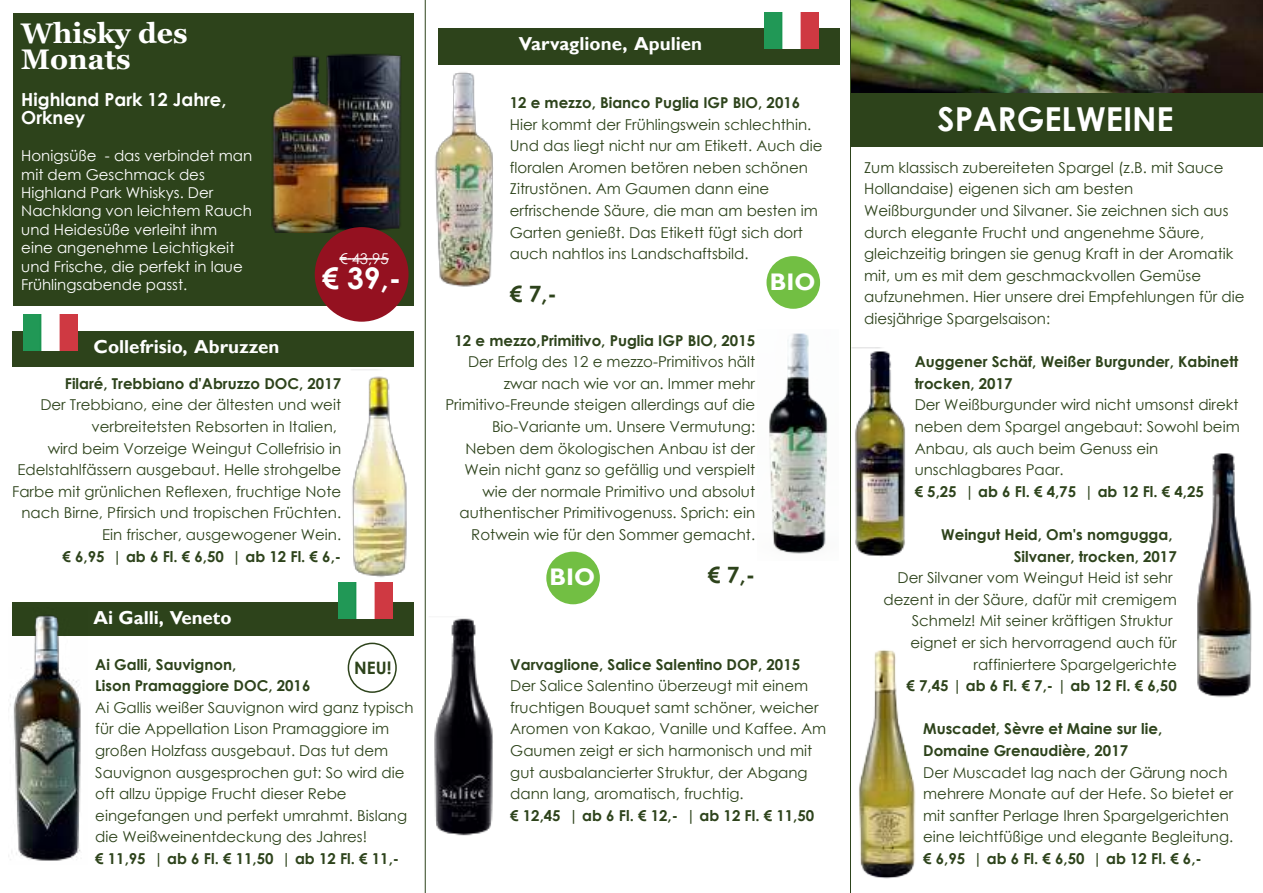
<style>
.page{position:relative;width:1263px;height:893px;background:#fff}
.page>*{position:absolute;margin:0;border:0;box-sizing:border-box;transform-origin:0 0}
.t1{font:700 33px "Century Gothic";color:#fff}
.t2{font:700 29.85px "Century Gothic";color:#fff}
.t3{font:700 28.35px/25.8px "Georgia";color:#fff}
.t4{font:700 24px "Gill Sans";color:#fff}
.t5{font:700 22.5px "Century Gothic";color:#2d431b}
.t6{font:700 18.75px "Gill Sans";color:#fff}
.t7{font:700 18px/18.5px "Century Gothic";color:#fff}
.t8{font:700 17.1px "Century Gothic";color:#2d431b}
.t9{font:15px/21.6px "Century Gothic";color:#2d431b}
.t10{font:700 15px/21.6px "Century Gothic";color:#2d431b}
.t11{font:15px/18.5px "Century Gothic";color:#fff}
.t12{font:14.85px "Century Gothic";color:#fff}
</style>
<div class="page">
<div style="left:13px;top:13px;width:400px;height:293px;background:#2d431b"></div>
<div style="left:13px;top:332px;width:401px;height:35px;background:#2d431b"></div>
<hr style="left:850px;top:0;width:1px;height:893px;background:#2d431b">
<hr style="left:425px;top:0;width:1px;height:893px;background:#2d431b">
<img style="left:23px;top:314px;width:54px;height:36px">
<img style="left:271px;top:54px;width:130px;height:179px">
<div style="left:315px;top:227px;width:93px;height:95px;background:#941120;border-radius:50%"></div>
<svg style="left:339px;top:258px;width:50px;height:2px"></svg>
<img style="left:351px;top:369px;width:56px;height:208px">
<div style="left:438px;top:28px;width:401px;height:37px;background:#2d431b"></div>
<img style="left:435px;top:72px;width:58px;height:215px">
<img style="left:769px;top:333px;width:59px;height:221px">
<img style="left:764px;top:13px;width:54px;height:36px">
<img style="left:851px;top:0;width:412px;height:94px">
<div style="left:850px;top:94px;width:413px;height:53px;background:#2d431b"></div>
<img style="left:852px;top:348px;width:53px;height:209px">
<img style="left:1197px;top:453px;width:55px;height:245px">
<img style="left:858px;top:650px;width:58px;height:229px">
<div style="left:13px;top:602px;width:401px;height:34px;background:#2d431b"></div>
<img style="left:339px;top:583px;width:54px;height:36px">
<img style="left:10px;top:607px;width:71px;height:254px">
<div style="left:348px;top:643px;width:49px;height:50px;border:2px solid #2d431b;border-radius:50%"></div>
<img style="left:434px;top:618px;width:59px;height:218px">
<div style="left:546px;top:552px;width:54px;height:52px;background:#72bf43;border-radius:50%"></div>
<div style="left:766px;top:256px;width:54px;height:53px;background:#72bf43;border-radius:50%"></div>
<h3 class="t3" style="left:21px;top:23px;width:168px">Whisky des<br>Monats</h3>
<p class="t7" style="left:21px;top:91px;width:207px">Highland Park 12 Jahre,<br>Orkney</p>
<p class="t11" style="left:21px;top:148px;width:232px">Honigsüße - das verbindet man mit dem Geschmack des<br>Highland Park Whiskys. Der<br>Nachklang von leichtem Rauch und Heidesüße verleiht ihm eine angenehme Leichtigkeit und Frische, die perfekt in laue<br>Frühlingsabende passt.</p>
<p class="t12" style="left:339px;top:252px;width:51px">€ 43,95</p>
<h2 class="t2" style="left:322px;top:265px;width:81px">€ 39,-</h2>
<p class="t6" style="left:94px;top:339px;width:188px">Collefrisio, Abruzzen</p>
<p class="t10" style="left:65px;top:373px;width:278px">Filaré, Trebbiano d'Abruzzo DOC, 2017</p>
<p class="t9" style="left:12px;top:395px;width:330px;text-align:right">Der Trebbiano, eine der ältesten und weit verbreitetsten Rebsorten in Italien,<br>wird beim Vorzeige Weingut Collefrisio in Edelstahlfässern ausgebaut. Helle strohgelbe Farbe mit grünlichen Reflexen, fruchtige Note nach Birne, Pfirsich und tropischen Früchten.<br>Ein frischer, ausgewogener Wein.</p>
<p class="t10" style="left:62px;top:546px;width:280px">€ 6,95 | ab 6 Fl. € 6,50 | ab 12 Fl. € 6,-</p>
<p class="t6" style="left:519px;top:36px;width:185px">Varvaglione, Apulien</p>
<p class="t10" style="left:510px;top:93px;width:292px">12 e mezzo, Bianco Puglia IGP BIO, 2016</p>
<p class="t9" style="left:510px;top:115px;width:314px">Hier kommt der Frühlingswein schlechthin.<br>Und das liegt nicht nur am Etikett. Auch die floralen Aromen betören neben schönen Zitrustönen. Am Gaumen dann eine erfrischende Säure, die man am besten im Garten genießt. Das Etikett fügt sich dort auch nahtlos ins Landschaftsbild.</p>
<h3 class="t5" style="left:510px;top:284px;width:49px">€ 7,-</h3>
<p class="t10" style="left:455px;top:330px;width:302px">12 e mezzo,Primitivo, Puglia IGP BIO, 2015</p>
<p class="t9" style="left:445px;top:352px;width:311px;text-align:right">Der Erfolg des 12 e mezzo-Primitivos hält zwar nach wie vor an. Immer mehr Primitivo-Freunde steigen allerdings auf die Bio-Variante um. Unsere Vermutung:<br>Neben dem ökologischen Anbau ist der Wein nicht ganz so gefällig und verspielt wie der normale Primitivo und absolut authentischer Primitivogenuss. Sprich: ein Rotwein wie für den Sommer gemacht.</p>
<h3 class="t5" style="left:708px;top:565px;width:49px">€ 7,-</h3>
<h3 class="t4" style="left:770px;top:272px;width:47px">BIO</h3>
<h3 class="t4" style="left:549px;top:567px;width:47px">BIO</h3>
<p class="t6" style="left:94px;top:610px;width:140px">Ai Galli, Veneto</p>
<p class="t10" style="left:95px;top:654px;width:217px">Ai Galli, Sauvignon,<br>Lison Pramaggiore DOC, 2016</p>
<p class="t9" style="left:95px;top:698px;width:320px">Ai Gallis weißer Sauvignon wird ganz typisch für die Appellation Lison Pramaggiore im großen Holzfass ausgebaut. Das tut dem Sauvignon ausgesprochen gut: So wird die oft allzu üppige Frucht dieser Rebe eingefangen und perfekt umrahmt. Bislang die Weißweinentdeckung des Jahres!</p>
<p class="t10" style="left:95px;top:849px;width:305px">€ 11,95 | ab 6 Fl. € 11,50 | ab 12 Fl. € 11,-</p>
<p class="t8" style="left:354px;top:660px;width:39px">NEU!</p>
<p class="t10" style="left:510px;top:654px;width:291px">Varvaglione, Salice Salentino DOP, 2015</p>
<p class="t9" style="left:510px;top:676px;width:318px">Der Salice Salentino überzeugt mit einem fruchtigen Bouquet samt schöner, weicher Aromen von Kakao, Vanille und Kaffee. Am Gaumen zeigt er sich harmonisch und mit gut ausbalancierter Struktur, der Abgang dann lang, aromatisch, fruchtig.</p>
<p class="t10" style="left:510px;top:805px;width:305px">€ 12,45 | ab 6 Fl. € 12,- | ab 12 Fl. € 11,50</p>
<h1 class="t1" style="left:937px;top:104px;width:238px">SPARGELWEINE</h1>
<p class="t9" style="left:864px;top:158px;width:382px">Zum klassisch zubereiteten Spargel (z.B. mit Sauce Hollandaise) eigenen sich am besten Weißburgunder und Silvaner. Sie zeichnen sich aus durch elegante Frucht und angenehme Säure, gleichzeitig bringen sie genug Kraft in der Aromatik mit, um es mit dem geschmackvollen Gemüse aufzunehmen. Hier unsere drei Empfehlungen für die diesjährige Spargelsaison:</p>
<p class="t10" style="left:915px;top:352px;width:325px">Auggener Schäf, Weißer Burgunder, Kabinett trocken, 2017</p>
<p class="t9" style="left:915px;top:395px;width:327px">Der Weißburgunder wird nicht umsonst direkt neben dem Spargel angebaut: Sowohl beim Anbau, als auch beim Genuss ein unschlagbares Paar.</p>
<p class="t10" style="left:915px;top:481px;width:291px">€ 5,25 | ab 6 Fl. € 4,75 | ab 12 Fl. € 4,25</p>
<p class="t10" style="left:941px;top:525px;width:237px;text-align:right">Weingut Heid, Om's nomgugga,<br>Silvaner, trocken, 2017</p>
<p class="t9" style="left:883px;top:568px;width:295px;text-align:right">Der Silvaner vom Weingut Heid ist sehr dezent in der Säure, dafür mit cremigem Schmelz! Mit seiner kräftigen Struktur eignet er sich hervorragend auch für raffiniertere Spargelgerichte</p>
<p class="t10" style="left:906px;top:676px;width:272px">€ 7,45 | ab 6 Fl. € 7,- | ab 12 Fl. € 6,50</p>
<p class="t10" style="left:923px;top:719px;width:241px">Muscadet, Sèvre et Maine sur lie,<br>Domaine Grenaudière, 2017</p>
<p class="t9" style="left:923px;top:763px;width:312px">Der Muscadet lag nach der Gärung noch mehrere Monate auf der Hefe. So bietet er mit sanfter Perlage Ihren Spargelgerichten eine leichtfüßige und elegante Begleitung.</p>
<p class="t10" style="left:923px;top:849px;width:280px">€ 6,95 | ab 6 Fl. € 6,50 | ab 12 Fl. € 6,-</p>
</div>
